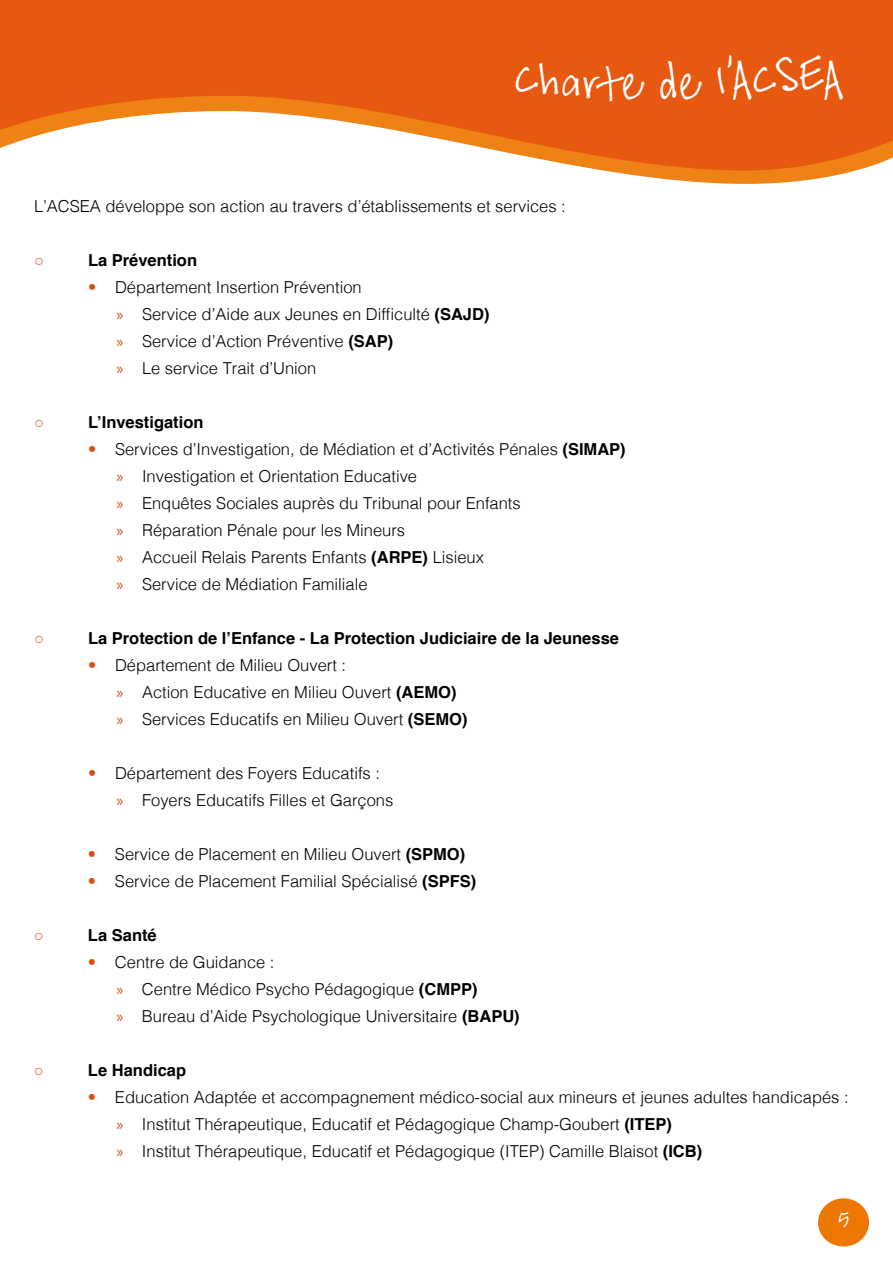
<style>
.page{position:relative;width:893px;height:1263px;background:#fff}
.page>*{position:absolute;margin:0;border:0;box-sizing:border-box;transform-origin:0 0}
.t1{font:36px "Mc Enneking";color:#fff}
.t2{font:18px "Mc Enneking";color:#fff}
.t3{font:300 16.5px/27px "Helvetica";color:#000}
.t4{font:700 16.5px "Helvetica";color:#000}
.t5{font:16.5px "Arial";color:#d64e13}
.s1{color:#d64e13}
.s2{font-family:"Myriad Pro";font-weight:400;color:#d64e13}
.s3{font-weight:700}
</style>
<div class="page">
<svg style="left:607px;top:171px;width:247px;height:13px;fill:#ef8214"></svg>
<svg style="left:0;top:0;width:893px;height:171px;fill:#e75811"></svg>
<div style="left:818px;top:1198px;width:51px;height:48px;background:#ed7703;border-radius:50%"></div>
<h1 class="t1" style="left:514px;top:65px;width:331px">Charte de l’ACSEA</h1>
<p class="t3" style="left:34px;top:191px;width:533px">L’ACSEA développe son action au travers d’établissements et services :</p>
<p class="t5" style="left:34px;top:249px;width:11px">○</p>
<p class="t4" style="left:88px;top:247px;width:111px">La Prévention</p>
<p class="t3" style="left:117px;top:272px;width:375px;text-indent:-28px"><span class="s1">•</span> Département Insertion Prévention<br><span class="s2">»</span> Service d’Aide aux Jeunes en Difficulté <span class="s3">(SAJD) </span><span class="s2">»</span> Service d’Action Préventive <span class="s3">(SAP)<br></span><span class="s2">»</span> Le service Trait d’Union</p>
<p class="t5" style="left:34px;top:411px;width:11px">○</p>
<p class="t4" style="left:88px;top:409px;width:117px">L’Investigation</p>
<p class="t3" style="left:117px;top:434px;width:511px;text-indent:-28px"><span class="s1">•</span> Services d’Investigation, de Médiation et d’Activités Pénales <span class="s3">(SIMAP) </span><span class="s2">»</span> Investigation et Orientation Educative<br><span class="s2">»</span> Enquêtes Sociales auprès du Tribunal pour Enfants<br><span class="s2">»</span> Réparation Pénale pour les Mineurs<br><span class="s2">»</span> Accueil Relais Parents Enfants <span class="s3">(ARPE)</span> Lisieux<br><span class="s2">»</span> Service de Médiation Familiale</p>
<p class="t5" style="left:34px;top:627px;width:11px">○</p>
<p class="t4" style="left:88px;top:625px;width:532px">La Protection de l’Enfance - La Protection Judiciaire de la Jeunesse</p>
<p class="t3" style="left:117px;top:650px;width:352px;text-indent:-28px"><span class="s1">•</span> Département de Milieu Ouvert :<br><span class="s2">»</span> Action Educative en Milieu Ouvert <span class="s3">(AEMO) </span><span class="s2">»</span> Services Educatifs en Milieu Ouvert <span class="s3">(SEMO)</span></p>
<p class="t3" style="left:116px;top:758px;width:278px;text-indent:-28px"><span class="s1">•</span> Département des Foyers Educatifs :<br><span class="s2">»</span> Foyers Educatifs Filles et Garçons</p>
<p class="t3" style="left:88px;top:839px;width:379px"><span class="s1">•</span> Service de Placement en Milieu Ouvert <span class="s3">(SPMO)</span></p>
<p class="t3" style="left:88px;top:866px;width:390px"><span class="s1">•</span> Service de Placement Familial Spécialisé <span class="s3">(SPFS)</span></p>
<p class="t5" style="left:34px;top:924px;width:11px">○</p>
<p class="t4" style="left:88px;top:922px;width:70px">La Santé</p>
<p class="t3" style="left:116px;top:947px;width:405px;text-indent:-28px"><span class="s1">•</span> Centre de Guidance :<br><span class="s2">»</span> Centre Médico Psycho Pédagogique <span class="s3">(CMPP)<br></span><span class="s2">»</span> Bureau d’Aide Psychologique Universitaire <span class="s3">(BAPU)</span></p>
<p class="t5" style="left:34px;top:1059px;width:11px">○</p>
<p class="t4" style="left:88px;top:1057px;width:100px">Le Handicap</p>
<p class="t3" style="left:116px;top:1082px;width:734px;text-indent:-28px"><span class="s1">•</span> Education Adaptée et accompagnement médico-social aux mineurs et jeunes adultes handicapés : <span class="s2">»</span> Institut Thérapeutique, Educatif et Pédagogique Champ-Goubert <span class="s3">(ITEP)<br></span><span class="s2">»</span> Institut Thérapeutique, Educatif et Pédagogique (ITEP) Camille Blaisot <span class="s3">(ICB)</span></p>
<p class="t2" style="left:838px;top:1212px;width:13px">5</p>
</div>
